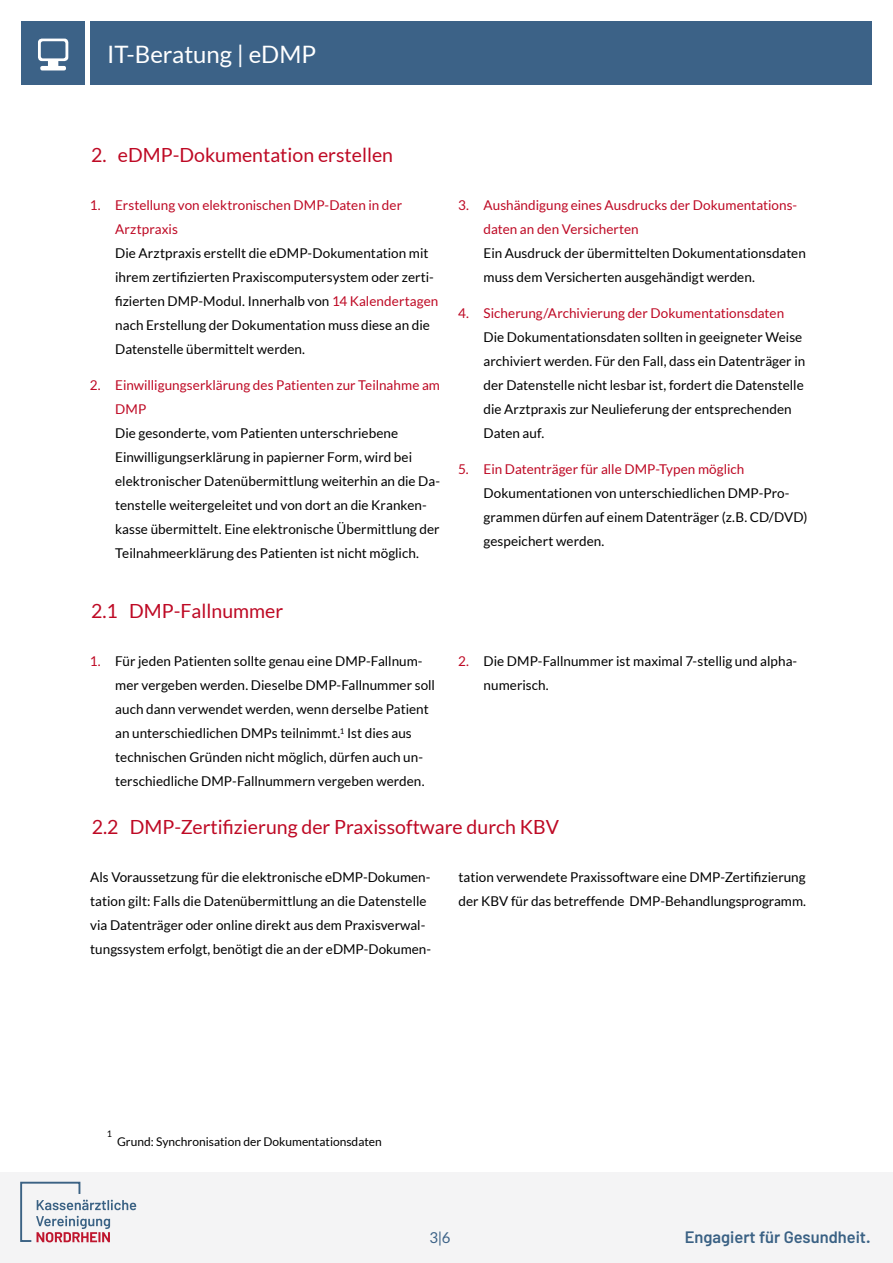
<style>
.page{position:relative;width:893px;height:1263px;background:#fff}
.page>*{position:absolute;margin:0;border:0;box-sizing:border-box;transform-origin:0 0}
.t1{font:24px "Lato";color:#fff}
.t2{font:19.5px "Lato";color:#be0924}
.t3{font:600 16.5px "Barlow";color:#3a6184}
.t4{font:15px "Lato";color:#3c6287}
.t5{font:13.5px/24px "Lato";color:#000}
.t6{font:13.5px/24px "Lato";letter-spacing:.005em;color:#be0924}
.t7{font:12px "Lato";color:#000}
.t8{font:9px "Lato";color:#000}
.s1{color:#be0924}
</style>
<div class="page">
<div style="left:0;top:1172px;width:893px;height:91px;background:#f4f4f5"></div>
<svg style="left:20px;top:1182px;width:116px;height:60px"></svg>
<div style="left:90px;top:21px;width:782px;height:64px;background:#3c6287"></div>
<div style="left:21px;top:21px;width:64px;height:64px;background:#3c6287"></div>
<svg style="left:38px;top:39px;width:30px;height:31px"></svg>
<h1 class="t1" style="left:107px;top:41px;width:210px">IT-Beratung | eDMP</h1>
<h2 class="t2" style="left:91px;top:144px;width:303px">2. eDMP-Dokumentation erstellen</h2>
<p class="t6" style="left:115px;top:193px;width:288px;text-indent:-26px">1. Erstellung von elektronischen DMP-Daten in der<br>Arztpraxis</p>
<p class="t5" style="left:115px;top:241px;width:325px">Die Arztpraxis erstellt die eDMP-Dokumentation mit ihrem zertifizierten Praxiscomputersystem oder zerti&shy;fizierten DMP-Modul. Innerhalb von <span class="s1">14 Kalendertagen </span>nach Erstellung der Dokumentation muss diese an die Datenstelle übermittelt werden.</p>
<p class="t6" style="left:115px;top:373px;width:326px;text-indent:-26px">2. Einwilligungserklärung des Patienten zur Teilnahme am<br>DMP</p>
<p class="t5" style="left:115px;top:421px;width:326px">Die gesonderte, vom Patienten unterschriebene Einwilligungserklärung in papierner Form, wird bei elektronischer Datenübermittlung weiterhin an die Da&shy;tenstelle weitergeleitet und von dort an die Kranken&shy;kasse übermittelt. Eine elektronische Übermittlung der Teilnahmeerklärung des Patienten ist nicht möglich.</p>
<p class="t6" style="left:484px;top:193px;width:315px;text-indent:-26px">3. Aushändigung eines Ausdrucks der Dokumentations&shy;daten an den Versicherten</p>
<p class="t5" style="left:484px;top:241px;width:324px">Ein Ausdruck der übermittelten Dokumentationsdaten muss dem Versicherten ausgehändigt werden.</p>
<p class="t6" style="left:458px;top:301px;width:328px">4. Sicherung/Archivierung der Dokumentationsdaten</p>
<p class="t5" style="left:484px;top:325px;width:323px">Die Dokumentationsdaten sollten in geeigneter Weise archiviert werden. Für den Fall, dass ein Datenträger in der Datenstelle nicht lesbar ist, fordert die Datenstelle die Arztpraxis zur Neulieferung der entsprechenden Daten auf.</p>
<p class="t6" style="left:458px;top:457px;width:288px">5. Ein Datenträger für alle DMP-Typen möglich</p>
<p class="t5" style="left:484px;top:481px;width:326px">Dokumentationen von unterschiedlichen DMP-Pro&shy;grammen dürfen auf einem Datenträger (z.B. CD/DVD) gespeichert werden.</p>
<h2 class="t2" style="left:91px;top:600px;width:194px">2.1 DMP-Fallnummer</h2>
<p class="t5" style="left:115px;top:649px;width:321px;text-indent:-26px"><span class="s1">1.</span> Für jeden Patienten sollte genau eine DMP-Fallnum&shy;mer vergeben werden. Dieselbe DMP-Fallnummer soll auch dann verwendet werden, wenn derselbe Patient an unterschiedlichen DMPs teilnimmt.<sup>1</sup> Ist dies aus technischen Gründen nicht möglich, dürfen auch un&shy;terschiedliche DMP-Fallnummern vergeben werden.</p>
<p class="t5" style="left:484px;top:649px;width:315px;text-indent:-26px"><span class="s1">2.</span> Die DMP-Fallnummer ist maximal 7-stellig und alpha&shy;numerisch.</p>
<h2 class="t2" style="left:92px;top:816px;width:469px">2.2 DMP-Zertifizierung der Praxissoftware durch KBV</h2>
<p class="t5" style="left:90px;top:865px;width:342px">Als Voraussetzung für die elektronische eDMP-Dokumen&shy;tation gilt: Falls die Datenübermittlung an die Datenstelle via Datenträger oder online direkt aus dem Praxisverwal&shy;tungssystem erfolgt, benötigt die an der eDMP-Dokumen-</p>
<p class="t5" style="left:459px;top:865px;width:349px">tation verwendete Praxissoftware eine DMP-Zertifizierung der KBV für das betreffende DMP-Behandlungsprogramm.</p>
<p class="t8" style="left:107px;top:1128px;width:7px">1</p>
<p class="t7" style="left:117px;top:1135px;width:266px">Grund: Synchronisation der Dokumentationsdaten</p>
<p class="t4" style="left:429px;top:1229px;width:23px">3|6</p>
<p class="t3" style="left:685px;top:1226px;width:187px">Engagiert für Gesundheit.</p>
</div>
